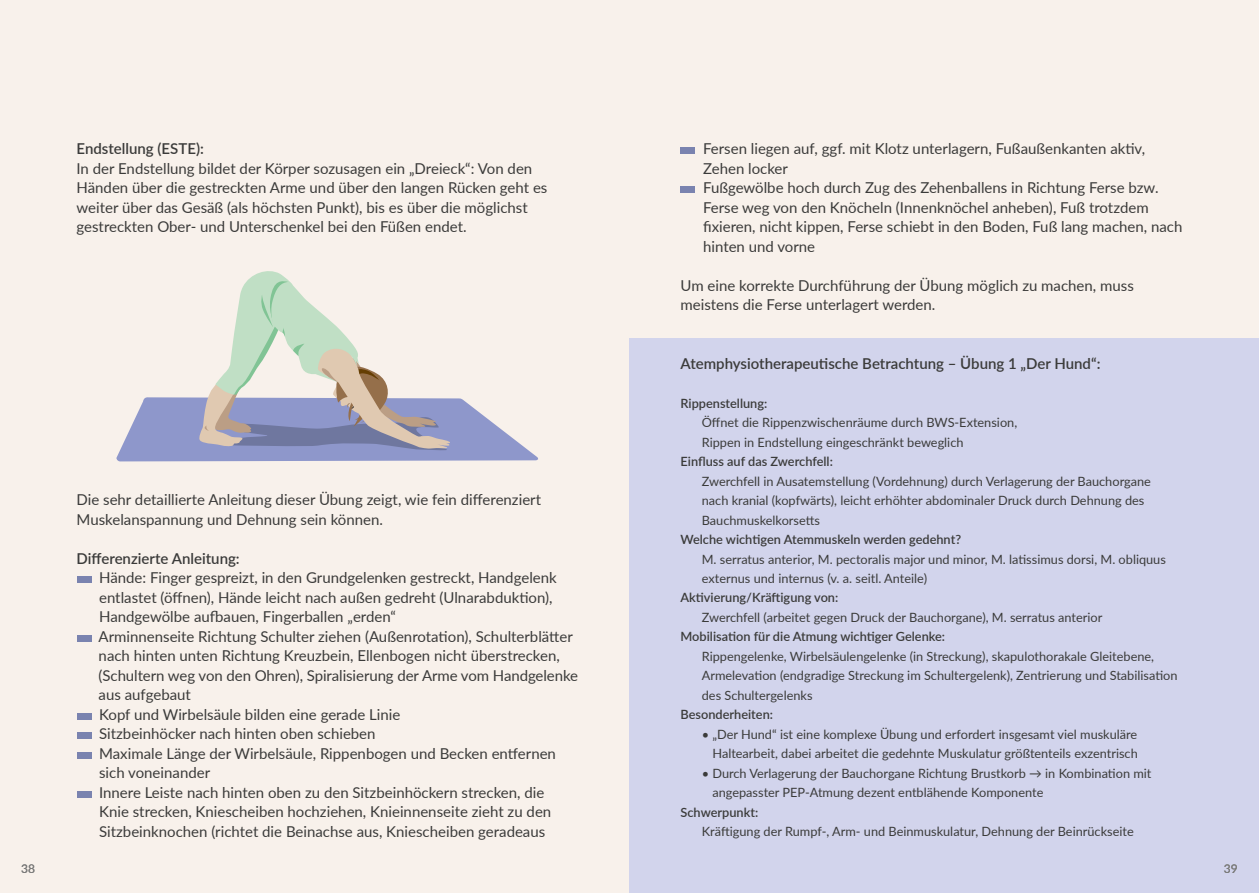
<style>
.page{position:relative;width:1259px;height:893px;background:#f8f1eb}
.page>*{position:absolute;margin:0;border:0;box-sizing:border-box;transform-origin:0 0}
.t1{font:15px/19.5px "Lato";color:#3b3b3a}
.t2{font:600 15px "Lato";color:#3b3b3a}
.t3{font:12.75px/19.5px "Lato";color:#3b3b3a}
.t4{font:600 12.75px "Lato";color:#3b3b3a}
.t5{font:12px "Lato";color:#7b7b7a}
</style>
<div class="page">
<svg style="left:116px;top:271px;width:422px;height:190px"></svg>
<div style="left:629px;top:338px;width:630px;height:555px;background:#d2d4ec"></div>
<div style="left:77px;top:577px;width:14px;height:6px;background:#7a83af"></div>
<div style="left:77px;top:635px;width:14px;height:6px;background:#7a83af"></div>
<div style="left:77px;top:713px;width:14px;height:6px;background:#7a83af"></div>
<div style="left:77px;top:733px;width:14px;height:6px;background:#7a83af"></div>
<div style="left:77px;top:752px;width:14px;height:6px;background:#7a83af"></div>
<div style="left:77px;top:791px;width:14px;height:6px;background:#7a83af"></div>
<div style="left:680px;top:148px;width:15px;height:6px;background:#7a83af"></div>
<div style="left:680px;top:187px;width:15px;height:6px;background:#7a83af"></div>
<p class="t2" style="left:77px;top:138px;width:129px">Endstellung (ESTE):</p>
<p class="t1" style="left:77px;top:158px;width:472px">In der Endstellung bildet der Körper sozusagen ein „Dreieck“: Von den Händen über die gestreckten Arme und über den langen Rücken geht es weiter über das Gesäß (als höchsten Punkt), bis es über die möglichst gestreckten Ober- und Unterschenkel bei den Füßen endet.</p>
<p class="t1" style="left:77px;top:489px;width:466px">Die sehr detaillierte Anleitung dieser Übung zeigt, wie fein differenziert<br>Muskelanspannung und Dehnung sein können.</p>
<p class="t2" style="left:77px;top:547px;width:165px">Differenzierte Anleitung:</p>
<p class="t1" style="left:99px;top:567px;width:481px">Hände: Finger gespreizt, in den Grundgelenken gestreckt, Handgelenk entlastet (öffnen), Hände leicht nach außen gedreht (Ulnarabduktion), Handgewölbe aufbauen, Fingerballen „erden“<br>Arminnenseite Richtung Schulter ziehen (Außenrotation), Schulterblätter nach hinten unten Richtung Kreuzbein, Ellenbogen nicht überstrecken, (Schultern weg von den Ohren), Spiralisierung der Arme vom Handgelenke aus aufgebaut<br>Kopf und Wirbelsäule bilden eine gerade Linie<br>Sitzbeinhöcker nach hinten oben schieben<br>Maximale Länge der Wirbelsäule, Rippenbogen und Becken entfernen sich voneinander<br>Innere Leiste nach hinten oben zu den Sitzbeinhöckern strecken, die<br>Knie strecken, Kniescheiben hochziehen, Knieinnenseite zieht zu den Sitzbeinknochen (richtet die Beinachse aus, Kniescheiben geradeaus</p>
<p class="t1" style="left:703px;top:138px;width:481px">Fersen liegen auf, ggf. mit Klotz unterlagern, Fußaußenkanten aktiv, Zehen locker<br>Fußgewölbe hoch durch Zug des Zehenballens in Richtung Ferse bzw.<br>Ferse weg von den Knöcheln (Innenknöchel anheben), Fuß trotzdem fixieren, nicht kippen, Ferse schiebt in den Boden, Fuß lang machen, nach hinten und vorne</p>
<p class="t1" style="left:680px;top:275px;width:455px">Um eine korrekte Durchführung der Übung möglich zu machen, muss meistens die Ferse unterlagert werden.</p>
<p class="t2" style="left:680px;top:352px;width:421px">Atemphysiotherapeutische Betrachtung – Übung 1 „Der Hund“:</p>
<p class="t4" style="left:680px;top:394px;width:88px">Rippenstellung:</p>
<p class="t3" style="left:702px;top:412px;width:317px">Öffnet die Rippenzwischenräume durch BWS-Extension,<br>Rippen in Endstellung eingeschränkt beweglich</p>
<p class="t4" style="left:680px;top:452px;width:154px">Einfluss auf das Zwerchfell:</p>
<p class="t3" style="left:702px;top:471px;width:451px">Zwerchfell in Ausatemstellung (Vordehnung) durch Verlagerung der Bauchorgane nach kranial (kopfwärts), leicht erhöhter abdominaler Druck durch Dehnung des<br>Bauchmuskelkorsetts</p>
<p class="t4" style="left:680px;top:530px;width:282px">Welche wichtigen Atemmuskeln werden gedehnt?</p>
<p class="t3" style="left:702px;top:549px;width:465px">M. serratus anterior, M. pectoralis major und minor, M. latissimus dorsi, M. obliquus externus und internus (v. a. seitl. Anteile)</p>
<p class="t4" style="left:680px;top:589px;width:159px">Aktivierung/Kräftigung von:</p>
<p class="t3" style="left:702px;top:607px;width:402px">Zwerchfell (arbeitet gegen Druck der Bauchorgane), M. serratus anterior</p>
<p class="t4" style="left:680px;top:628px;width:266px">Mobilisation für die Atmung wichtiger Gelenke:</p>
<p class="t3" style="left:702px;top:646px;width:477px">Rippengelenke, Wirbelsäulengelenke (in Streckung), skapulothorakale Gleitebene,<br>Armelevation (endgradige Streckung im Schultergelenk), Zentrierung und Stabilisation des Schultergelenks</p>
<p class="t4" style="left:680px;top:706px;width:94px">Besonderheiten:</p>
<p class="t3" style="left:702px;top:724px;width:437px;text-align:right">• „Der Hund“ ist eine komplexe Übung und erfordert insgesamt viel muskuläre<br>Haltearbeit, dabei arbeitet die gedehnte Muskulatur größtenteils exzentrisch</p>
<p class="t3" style="left:712px;top:763px;width:440px;text-indent:-11px">• Durch Verlagerung der Bauchorgane Richtung Brustkorb → in Kombination mit angepasster PEP-Atmung dezent entblähende Komponente</p>
<p class="t4" style="left:680px;top:803px;width:79px">Schwerpunkt:</p>
<p class="t3" style="left:702px;top:821px;width:433px">Kräftigung der Rumpf-, Arm- und Beinmuskulatur, Dehnung der Beinrückseite</p>
<p class="t5" style="left:21px;top:860px;width:15px">38</p>
<p class="t5" style="left:1223px;top:860px;width:15px">39</p>
</div>
